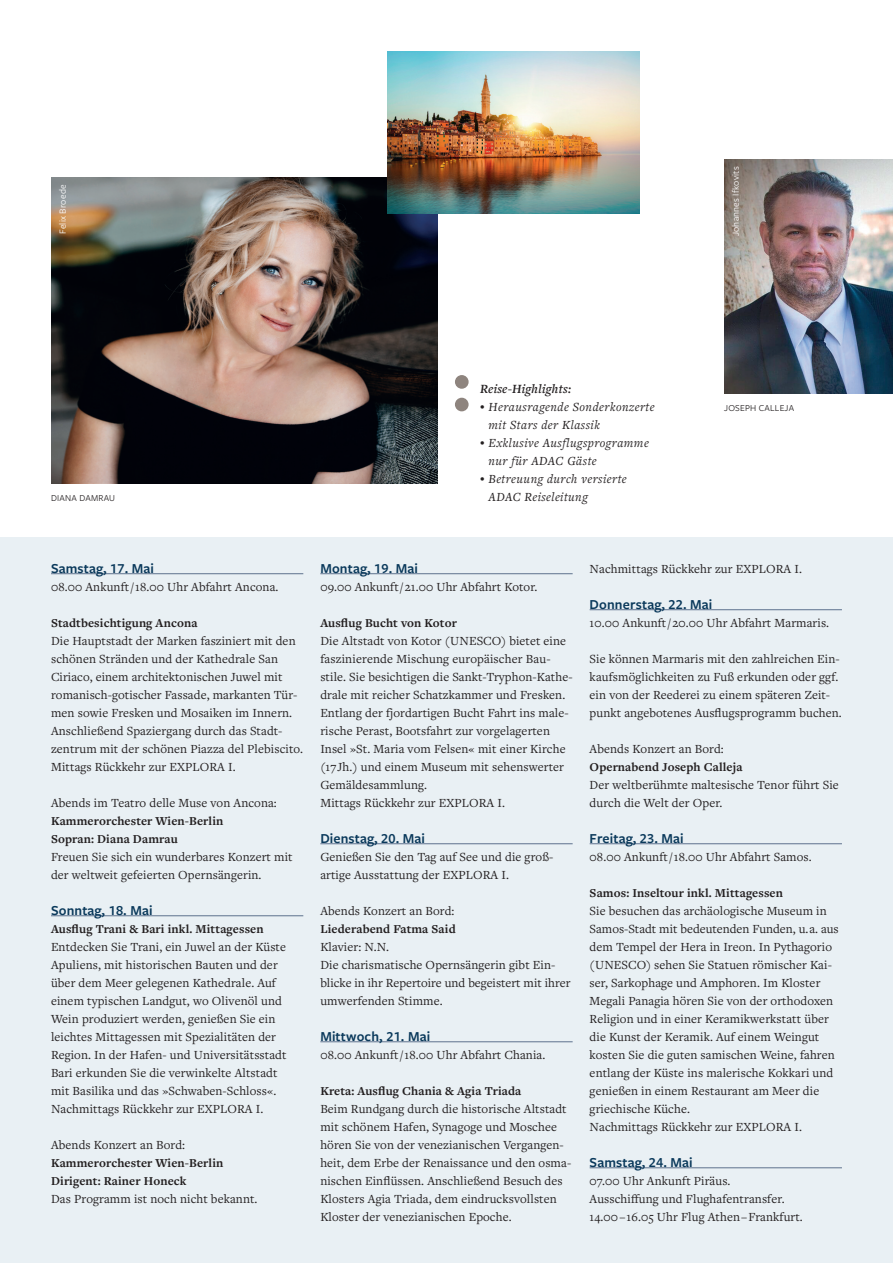
<style>
.page{position:relative;width:893px;height:1263px;background:#fff}
.page>*{position:absolute;margin:0;border:0;box-sizing:border-box;transform-origin:0 0}
._3__MKF_Reisetag_9_5{font:600 14.25px "Freight Sans Pro";letter-spacing:.01em;color:#0a395b}
._5__MKF_Reisehighlig{font:italic 600 13.05px "Freight Text Pro";letter-spacing:.015em;color:#231f20}
._4__MKF_Copy_8_6_12p{font:12.9px/18px "Freight Text Pro";letter-spacing:.01em;color:#231f20}
.t1{font:italic 12.9px/18px "Freight Text Pro";letter-spacing:.035em;color:#231f20}
._4__MKF_Copy_8_6_12p-2{font:700 12.6px "Freight Text Pro";letter-spacing:.01em;color:#231f20}
._7__MKF_Fotocredit_6{font:9.75px "Freight Sans Pro";letter-spacing:.02em;color:#fff}
._7__MKF_Künstlername{font:9.45px "Freight Sans Pro";letter-spacing:.02em;color:#231f20}
</style>
<div class="page">
<img style="left:724px;top:159px;width:169px;height:234px">
<img style="left:51px;top:177px;width:387px;height:306px">
<div style="left:0;top:537px;width:893px;height:726px;background:#e9f0f4"></div>
<img style="left:388px;top:51px;width:252px;height:162px">
<hr style="left:51px;top:573px;width:252px;height:1px;background:#5d718d">
<hr style="left:51px;top:915px;width:252px;height:1px;background:#5d718d">
<hr style="left:320px;top:573px;width:253px;height:1px;background:#5d718d">
<hr style="left:320px;top:843px;width:253px;height:1px;background:#5d718d">
<hr style="left:320px;top:1041px;width:253px;height:1px;background:#5d718d">
<hr style="left:590px;top:609px;width:252px;height:1px;background:#5d718d">
<hr style="left:590px;top:843px;width:252px;height:1px;background:#5d718d">
<hr style="left:590px;top:1167px;width:252px;height:1px;background:#5d718d">
<div style="left:455px;top:375px;width:14px;height:14px;background:#8e847e;border-radius:50%"></div>
<div style="left:455px;top:398px;width:14px;height:13px;background:#8e847e;border-radius:50%"></div>
<p class="_7__MKF_Fotocredit_6" style="left:56px;top:234px;width:51px;rotate:-90deg">Felix Broede</p>
<p class="_7__MKF_Fotocredit_6" style="left:729px;top:236px;width:71px;rotate:-90deg">Johannes Ifkovits</p>
<p class="_7__MKF_Künstlername" style="left:51px;top:492px;width:66px">DIANA DAMRAU</p>
<p class="_5__MKF_Reisehighlig" style="left:480px;top:380px;width:92px">Reise-Highlights:</p>
<p class="t1" style="left:489px;top:397px;width:167px;text-indent:-9px"><sup>•</sup> Herausragende Sonderkonzerte mit Stars der Klassik</p>
<p class="t1" style="left:489px;top:433px;width:162px;text-indent:-9px"><sup>•</sup> Exklusive Ausflugsprogramme nur für ADAC Gäste</p>
<p class="t1" style="left:489px;top:469px;width:140px;text-indent:-9px"><sup>•</sup> Betreuung durch versierte<br>ADAC Reiseleitung</p>
<p class="_7__MKF_Künstlername" style="left:724px;top:402px;width:71px">JOSEPH CALLEJA</p>
<p class="_3__MKF_Reisetag_9_5" style="left:51px;top:559px;width:105px">Samstag, 17. Mai</p>
<p class="_4__MKF_Copy_8_6_12p" style="left:51px;top:577px;width:229px">08.00 Ankunft / 18.00 Uhr Abfahrt Ancona.</p>
<p class="_4__MKF_Copy_8_6_12p-2" style="left:51px;top:615px;width:148px">Stadtbesichtigung Ancona</p>
<p class="_4__MKF_Copy_8_6_12p" style="left:51px;top:631px;width:254px">Die Hauptstadt der Marken fasziniert mit den schönen Stränden und der Kathedrale San Ciriaco, einem architektonischen Juwel mit romanisch-gotischer Fassade, markanten Tür&shy;men sowie Fresken und Mosaiken im Innern.<br>Anschließend Spaziergang durch das Stadt&shy;zentrum mit der schönen Piazza del Plebiscito.</p>
<p class="_4__MKF_Copy_8_6_12p" style="left:51px;top:757px;width:186px">Mittags Rückkehr zur EXPLORA I.</p>
<p class="_4__MKF_Copy_8_6_12p" style="left:51px;top:793px;width:227px">Abends im Teatro delle Muse von Ancona:</p>
<p class="_4__MKF_Copy_8_6_12p-2" style="left:51px;top:813px;width:174px">Kammerorchester Wien-Berlin</p>
<p class="_4__MKF_Copy_8_6_12p-2" style="left:51px;top:831px;width:128px">Sopran: Diana Damrau</p>
<p class="_4__MKF_Copy_8_6_12p" style="left:51px;top:847px;width:243px">Freuen Sie sich ein wunderbares Konzert mit der weltweit gefeierten Opernsängerin.</p>
<p class="_3__MKF_Reisetag_9_5" style="left:51px;top:901px;width:103px">Sonntag, 18. Mai</p>
<p class="_4__MKF_Copy_8_6_12p-2" style="left:51px;top:921px;width:214px">Ausflug Trani &amp; Bari inkl. Mittagessen</p>
<p class="_4__MKF_Copy_8_6_12p" style="left:51px;top:937px;width:237px">Entdecken Sie Trani, ein Juwel an der Küste Apuliens, mit historischen Bauten und der über dem Meer gelegenen Kathedrale. Auf einem typischen Landgut, wo Olivenöl und Wein produziert werden, genießen Sie ein leichtes Mittagessen mit Spezialitäten der Region. In der Hafen- und Universitätsstadt Bari erkunden Sie die verwinkelte Altstadt mit Basilika und das »Schwaben-Schloss«.</p>
<p class="_4__MKF_Copy_8_6_12p" style="left:51px;top:1099px;width:214px">Nachmittags Rückkehr zur EXPLORA I.</p>
<p class="_4__MKF_Copy_8_6_12p" style="left:51px;top:1135px;width:136px">Abends Konzert an Bord:</p>
<p class="_4__MKF_Copy_8_6_12p-2" style="left:51px;top:1155px;width:174px">Kammerorchester Wien-Berlin</p>
<p class="_4__MKF_Copy_8_6_12p-2" style="left:51px;top:1173px;width:137px">Dirigent: Rainer Honeck</p>
<p class="_4__MKF_Copy_8_6_12p" style="left:51px;top:1189px;width:208px">Das Programm ist noch nicht bekannt.</p>
<p class="_3__MKF_Reisetag_9_5" style="left:320px;top:559px;width:99px">Montag, 19. Mai</p>
<p class="_4__MKF_Copy_8_6_12p" style="left:320px;top:577px;width:219px">09.00 Ankunft / 21.00 Uhr Abfahrt Kotor.</p>
<p class="_4__MKF_Copy_8_6_12p-2" style="left:320px;top:615px;width:138px">Ausflug Bucht von Kotor</p>
<p class="_4__MKF_Copy_8_6_12p" style="left:320px;top:631px;width:254px">Die Altstadt von Kotor (UNESCO) bietet eine faszinierende Mischung europäischer Bau&shy;stile. Sie besichtigen die Sankt-Tryphon-Kathe&shy;drale mit reicher Schatzkammer und Fresken.<br>Entlang der fjordartigen Bucht Fahrt ins male&shy;rische Perast, Bootsfahrt zur vorgelagerten Insel »St. Maria vom Felsen« mit einer Kirche (17 Jh.) und einem Museum mit sehenswerter Gemäldesammlung.</p>
<p class="_4__MKF_Copy_8_6_12p" style="left:320px;top:793px;width:186px">Mittags Rückkehr zur EXPLORA I.</p>
<p class="_3__MKF_Reisetag_9_5" style="left:320px;top:829px;width:106px">Dienstag, 20. Mai</p>
<p class="_4__MKF_Copy_8_6_12p" style="left:320px;top:847px;width:234px">Genießen Sie den Tag auf See und die groß&shy;artige Ausstattung der EXPLORA I.</p>
<p class="_4__MKF_Copy_8_6_12p" style="left:320px;top:901px;width:136px">Abends Konzert an Bord:</p>
<p class="_4__MKF_Copy_8_6_12p-2" style="left:320px;top:921px;width:137px">Liederabend Fatma Said</p>
<p class="_4__MKF_Copy_8_6_12p" style="left:320px;top:937px;width:70px">Klavier: N.N.</p>
<p class="_4__MKF_Copy_8_6_12p" style="left:320px;top:955px;width:252px">Die charismatische Opernsängerin gibt Ein&shy;blicke in ihr Repertoire und begeistert mit ihrer umwerfenden Stimme.</p>
<p class="_3__MKF_Reisetag_9_5" style="left:320px;top:1027px;width:111px">Mittwoch, 21. Mai</p>
<p class="_4__MKF_Copy_8_6_12p" style="left:320px;top:1045px;width:226px">08.00 Ankunft / 18.00 Uhr Abfahrt Chania.</p>
<p class="_4__MKF_Copy_8_6_12p-2" style="left:320px;top:1083px;width:203px">Kreta: Ausflug Chania &amp; Agia Triada</p>
<p class="_4__MKF_Copy_8_6_12p" style="left:320px;top:1099px;width:252px">Beim Rundgang durch die historische Altstadt mit schönem Hafen, Synagoge und Moschee hören Sie von der venezianischen Vergangen&shy;heit, dem Erbe der Renaissance und den osma&shy;nischen Einflüssen. Anschließend Besuch des Klosters Agia Triada, dem eindrucksvollsten Kloster der venezianischen Epoche.</p>
<p class="_4__MKF_Copy_8_6_12p" style="left:590px;top:559px;width:214px">Nachmittags Rückkehr zur EXPLORA I.</p>
<p class="_3__MKF_Reisetag_9_5" style="left:590px;top:595px;width:124px">Donnerstag, 22. Mai</p>
<p class="_4__MKF_Copy_8_6_12p" style="left:590px;top:613px;width:241px">10.00 Ankunft / 20.00 Uhr Abfahrt Marmaris.</p>
<p class="_4__MKF_Copy_8_6_12p" style="left:590px;top:649px;width:254px">Sie können Marmaris mit den zahlreichen Ein&shy;kaufsmöglichkeiten zu Fuß erkunden oder ggf. ein von der Reederei zu einem späteren Zeit&shy;punkt angebotenes Ausflugsprogramm buchen.</p>
<p class="_4__MKF_Copy_8_6_12p" style="left:590px;top:739px;width:136px">Abends Konzert an Bord:</p>
<p class="_4__MKF_Copy_8_6_12p-2" style="left:590px;top:759px;width:154px">Opernabend Joseph Calleja</p>
<p class="_4__MKF_Copy_8_6_12p" style="left:590px;top:775px;width:251px">Der weltberühmte maltesische Tenor führt Sie durch die Welt der Oper.</p>
<p class="_3__MKF_Reisetag_9_5" style="left:590px;top:829px;width:96px">Freitag, 23. Mai</p>
<p class="_4__MKF_Copy_8_6_12p" style="left:590px;top:847px;width:224px">08.00 Ankunft / 18.00 Uhr Abfahrt Samos.</p>
<p class="_4__MKF_Copy_8_6_12p-2" style="left:590px;top:885px;width:195px">Samos: Inseltour inkl. Mittagessen</p>
<p class="_4__MKF_Copy_8_6_12p" style="left:590px;top:901px;width:251px">Sie besuchen das archäologische Museum in Samos-Stadt mit bedeutenden Funden, u. a. aus dem Tempel der Hera in Ireon. In Pythagorio (UNESCO) sehen Sie Statuen römischer Kai&shy;ser, Sarkophage und Amphoren. Im Kloster Megali Panagia hören Sie von der orthodoxen Religion und in einer Keramikwerkstatt über die Kunst der Keramik. Auf einem Weingut kosten Sie die guten samischen Weine, fahren entlang der Küste ins malerische Kokkari und genießen in einem Restaurant am Meer die griechische Küche.</p>
<p class="_4__MKF_Copy_8_6_12p" style="left:590px;top:1117px;width:214px">Nachmittags Rückkehr zur EXPLORA I.</p>
<p class="_3__MKF_Reisetag_9_5" style="left:590px;top:1153px;width:105px">Samstag, 24. Mai</p>
<p class="_4__MKF_Copy_8_6_12p" style="left:590px;top:1171px;width:142px">07.00 Uhr Ankunft Piräus.</p>
<p class="_4__MKF_Copy_8_6_12p" style="left:590px;top:1189px;width:196px">Ausschiffung und Flughafentransfer.</p>
<p class="_4__MKF_Copy_8_6_12p" style="left:590px;top:1207px;width:215px">14.00 – 16.05 Uhr Flug Athen – Frankfurt.</p>
</div>
